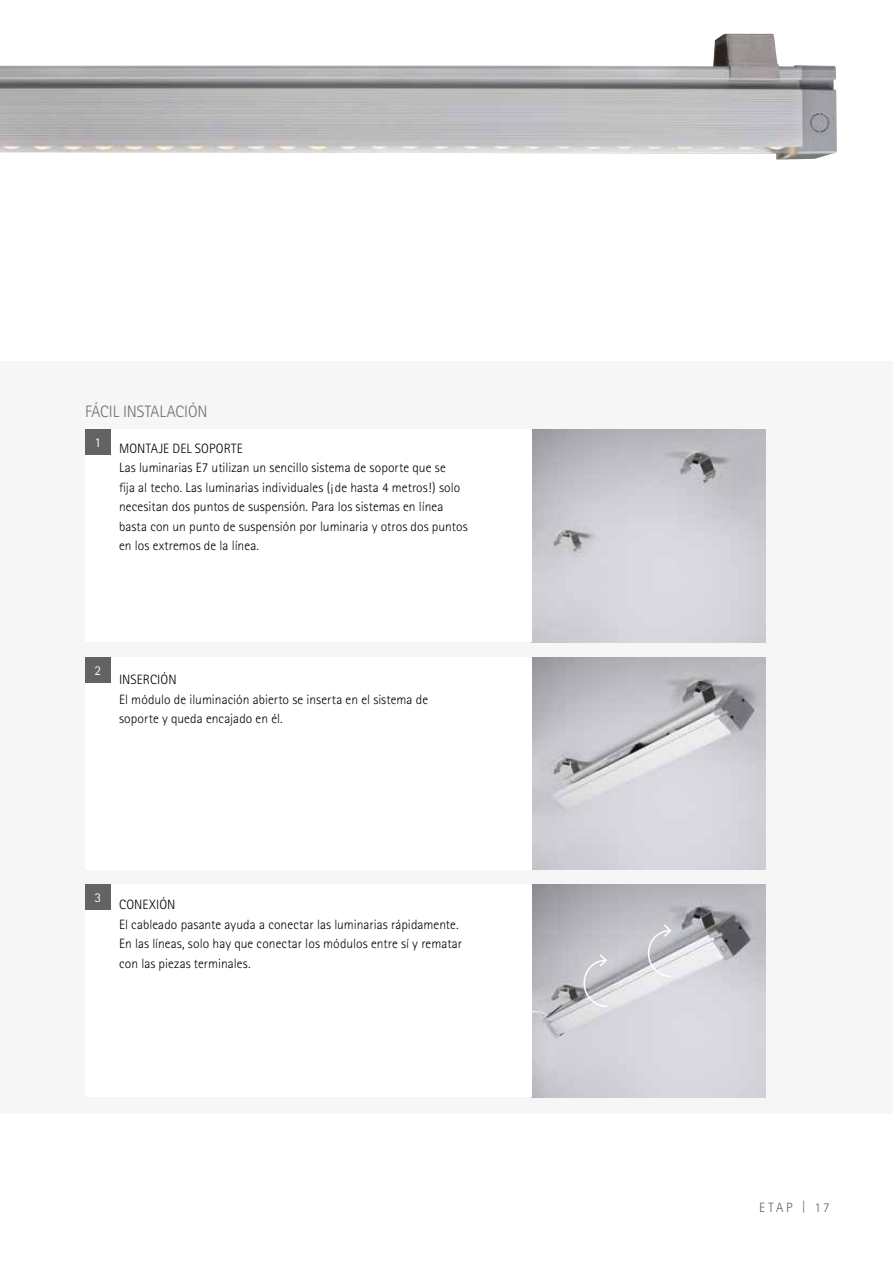
<style>
.page{position:relative;width:893px;height:1263px;background:#fff}
.page>*{position:absolute;margin:0;border:0;box-sizing:border-box;transform-origin:0 0}
.t1{font:300 16.5px "Rotis Sans Serif";letter-spacing:-.005em;color:#706f6f}
.t2{font:300 13.5px/19.5px "Rotis Sans Serif";letter-spacing:.005em;color:#000}
.t3{font:300 13.5px "Rotis Sans Serif";letter-spacing:.195em;color:#646363}
.t4{font:13.5px "Rotis Sans Serif";color:#f6f6f6}
</style>
<div class="page">
<div style="left:0;top:361px;width:893px;height:753px;background:#f6f6f6"></div>
<img style="left:0;top:34px;width:837px;height:126px">
<img style="left:532px;top:429px;width:233px;height:213px">
<img style="left:532px;top:657px;width:233px;height:213px">
<img style="left:532px;top:884px;width:233px;height:213px">
<div style="left:85px;top:429px;width:446px;height:213px;background:#fff"></div>
<div style="left:85px;top:657px;width:446px;height:213px;background:#fff"></div>
<div style="left:85px;top:884px;width:446px;height:213px;background:#fff"></div>
<svg style="left:647px;top:923px;width:26px;height:55px"></svg>
<svg style="left:583px;top:953px;width:26px;height:55px"></svg>
<div style="left:85px;top:429px;width:26px;height:26px;background:#646363"></div>
<div style="left:85px;top:884px;width:26px;height:26px;background:#646363"></div>
<div style="left:85px;top:657px;width:26px;height:25px;background:#646363"></div>
<p class="t1" style="left:85px;top:401px;width:124px">FÁCIL INSTALACIÓN</p>
<p class="t4" style="left:94px;top:435px;width:8px">1</p>
<p class="t2" style="left:119px;top:438px;width:350px">MONTAJE DEL SOPORTE<br>Las luminarias E7 utilizan un sencillo sistema de soporte que se<br>fija al techo. Las luminarias individuales (¡de hasta 4 metros!) solo necesitan dos puntos de suspensión. Para los sistemas en línea basta con un punto de suspensión por luminaria y otros dos puntos en los extremos de la línea.</p>
<p class="t4" style="left:94px;top:662px;width:8px">2</p>
<p class="t2" style="left:119px;top:670px;width:311px">INSERCIÓN<br>El módulo de iluminación abierto se inserta en el sistema de soporte y queda encajado en él.</p>
<p class="t4" style="left:94px;top:890px;width:8px">3</p>
<p class="t2" style="left:119px;top:895px;width:344px">CONEXIÓN<br>El cableado pasante ayuda a conectar las luminarias rápidamente.<br>En las líneas, solo hay que conectar los módulos entre sí y rematar con las piezas terminales.</p>
<p class="t3" style="left:759px;top:1199px;width:72px">ETAP | 17</p>
</div>
